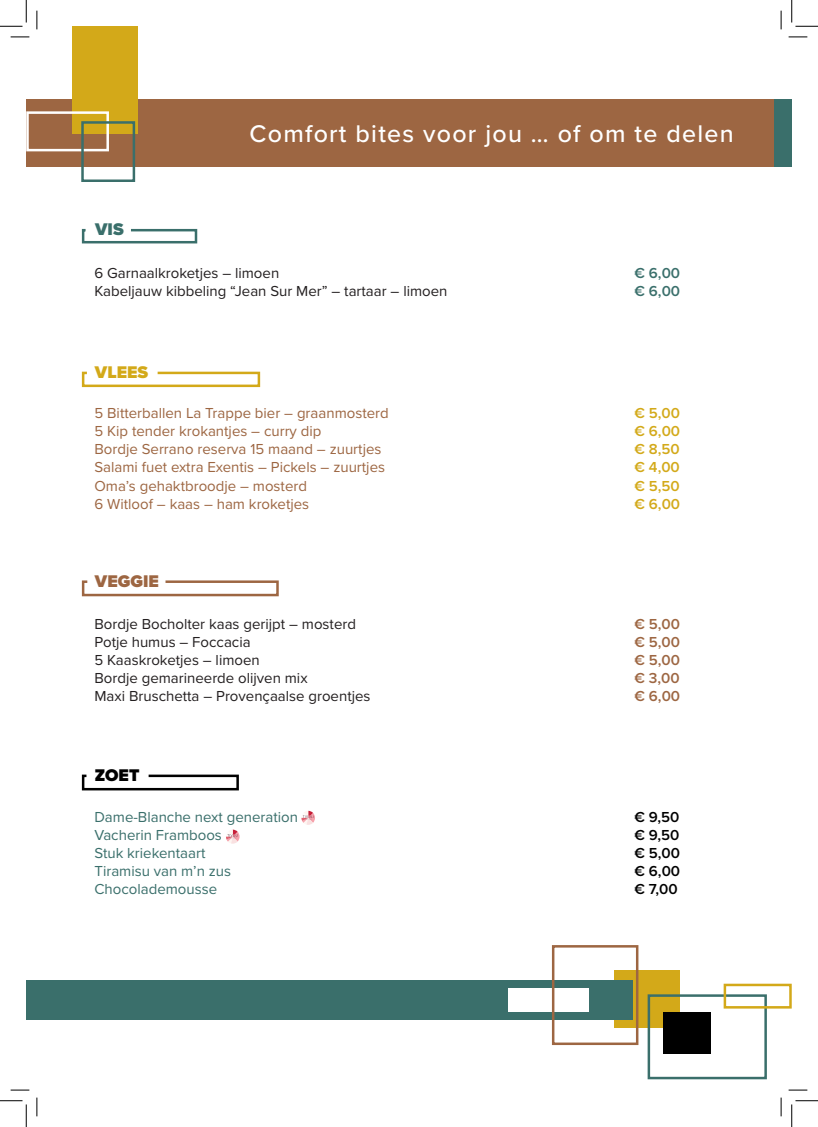
<style>
.page{position:relative;width:818px;height:1127px;background:#fff}
.page>*{position:absolute;margin:0;border:0;box-sizing:border-box;transform-origin:0 0}
.t1{font:500 25px "Proxima Nova";letter-spacing:.05em;color:#fff}
.t2{font:900 17.5px "Proxima Nova";color:#9d6642}
.t3{font:900 17.5px "Proxima Nova";color:#d3a919}
.t4{font:900 17.5px "Proxima Nova";color:#000}
.t5{font:900 17.5px "Proxima Nova";color:#3a6f6b}
.t6{font:15px "Proxima Nova";color:#231f20}
.t7{font:15px "Proxima Nova";color:#9d6642}
.t8{font:15px "Proxima Nova";color:#3a6f6b}
.t9{font:600 15px "Proxima Nova";color:#d3a919}
.t10{font:600 15px "Proxima Nova";color:#9d6642}
.t11{font:600 15px "Proxima Nova";color:#000}
.t12{font:600 15px "Proxima Nova";color:#3a6f6b}
</style>
<div class="page">
<svg style="left:81px;top:228px;width:117px;height:16px"></svg>
<div style="left:26px;top:99px;width:766px;height:68px;background:#9d6642"></div>
<div style="left:614px;top:970px;width:66px;height:57px;background:#d3a919"></div>
<div style="left:663px;top:1011px;width:48px;height:42px;background:#000"></div>
<div style="left:648px;top:994px;width:119px;height:84px;border:2px solid #3a6f6b"></div>
<svg style="left:81px;top:371px;width:180px;height:17px"></svg>
<svg style="left:81px;top:580px;width:198px;height:17px"></svg>
<svg style="left:81px;top:774px;width:158px;height:17px"></svg>
<div style="left:72px;top:26px;width:66px;height:108px;background:#d3a919"></div>
<div style="left:26px;top:111px;width:83px;height:40px;border:2px solid #fff"></div>
<div style="left:81px;top:121px;width:54px;height:61px;border:2px solid #3a6f6b"></div>
<div style="left:775px;top:99px;width:17px;height:68px;background:#3a6f6b"></div>
<div style="left:724px;top:983px;width:68px;height:25px;border:2px solid #d3a919"></div>
<div style="left:26px;top:979px;width:607px;height:39px;background:#3a6f6b"></div>
<div style="left:508px;top:988px;width:80px;height:23px;background:#fff"></div>
<div style="left:552px;top:944px;width:86px;height:100px;border:2px solid #9d6642"></div>
<svg style="left:226px;top:829px;width:14px;height:14px"></svg>
<svg style="left:301px;top:810px;width:14px;height:14px"></svg>
<svg style="left:11px;top:36px;width:18px;height:2px"></svg>
<svg style="left:788px;top:36px;width:19px;height:2px"></svg>
<svg style="left:11px;top:1089px;width:18px;height:1px"></svg>
<svg style="left:788px;top:1089px;width:19px;height:1px"></svg>
<svg style="left:36px;top:11px;width:2px;height:18px"></svg>
<svg style="left:36px;top:1097px;width:2px;height:18px"></svg>
<svg style="left:780px;top:11px;width:2px;height:18px"></svg>
<svg style="left:780px;top:1097px;width:2px;height:18px"></svg>
<svg style="left:0;top:0;width:27px;height:27px"></svg>
<svg style="left:0;top:1100px;width:27px;height:26px"></svg>
<svg style="left:791px;top:0;width:27px;height:27px"></svg>
<svg style="left:791px;top:1100px;width:27px;height:26px"></svg>
<p class="t1" style="left:250px;top:115px;width:486px">Comfort bites voor jou … of om te delen</p>
<p class="t5" style="left:95px;top:216px;width:30px">VIS</p>
<p class="t6" style="left:94px;top:262px;width:186px">6 Garnaalkroketjes – limoen</p>
<p class="t12" style="left:634px;top:262px;width:47px">€ 6,00</p>
<p class="t6" style="left:94px;top:280px;width:355px">Kabeljauw kibbeling “Jean Sur Mer” – tartaar – limoen</p>
<p class="t12" style="left:634px;top:280px;width:47px">€ 6,00</p>
<p class="t3" style="left:95px;top:359px;width:55px">VLEES</p>
<p class="t7" style="left:94px;top:402px;width:296px">5 Bitterballen La Trappe bier – graanmosterd</p>
<p class="t9" style="left:634px;top:402px;width:47px">€ 5,00</p>
<p class="t7" style="left:94px;top:420px;width:228px">5 Kip tender krokantjes – curry dip</p>
<p class="t9" style="left:634px;top:420px;width:47px">€ 6,00</p>
<p class="t7" style="left:94px;top:438px;width:288px">Bordje Serrano reserva 15 maand – zuurtjes</p>
<p class="t9" style="left:634px;top:438px;width:47px">€ 8,50</p>
<p class="t7" style="left:94px;top:456px;width:292px">Salami fuet extra Exentis – Pickels – zuurtjes</p>
<p class="t9" style="left:634px;top:456px;width:47px">€ 4,00</p>
<p class="t7" style="left:94px;top:474px;width:214px">Oma’s gehaktbroodje – mosterd</p>
<p class="t9" style="left:634px;top:474px;width:47px">€ 5,50</p>
<p class="t7" style="left:94px;top:492px;width:216px">6 Witloof – kaas – ham kroketjes</p>
<p class="t9" style="left:634px;top:492px;width:47px">€ 6,00</p>
<p class="t2" style="left:95px;top:568px;width:66px">VEGGIE</p>
<p class="t6" style="left:94px;top:612px;width:263px">Bordje Bocholter kaas gerijpt – mosterd</p>
<p class="t10" style="left:634px;top:612px;width:47px">€ 5,00</p>
<p class="t6" style="left:94px;top:630px;width:158px">Potje humus – Foccacia</p>
<p class="t10" style="left:634px;top:630px;width:47px">€ 5,00</p>
<p class="t6" style="left:94px;top:648px;width:167px">5 Kaaskroketjes – limoen</p>
<p class="t10" style="left:634px;top:648px;width:47px">€ 5,00</p>
<p class="t6" style="left:94px;top:666px;width:215px">Bordje gemarineerde olijven mix</p>
<p class="t10" style="left:634px;top:666px;width:47px">€ 3,00</p>
<p class="t6" style="left:94px;top:684px;width:278px">Maxi Bruschetta – Provençaalse groentjes</p>
<p class="t10" style="left:634px;top:684px;width:47px">€ 6,00</p>
<p class="t4" style="left:95px;top:762px;width:46px">ZOET</p>
<p class="t8" style="left:94px;top:805px;width:205px">Dame-Blanche next generation</p>
<p class="t11" style="left:634px;top:805px;width:46px">€ 9,50</p>
<p class="t8" style="left:94px;top:823px;width:129px">Vacherin Framboos</p>
<p class="t11" style="left:634px;top:823px;width:46px">€ 9,50</p>
<p class="t8" style="left:94px;top:841px;width:112px">Stuk kriekentaart</p>
<p class="t11" style="left:634px;top:841px;width:47px">€ 5,00</p>
<p class="t8" style="left:94px;top:859px;width:138px">Tiramisu van m’n zus</p>
<p class="t11" style="left:634px;top:859px;width:47px">€ 6,00</p>
<p class="t8" style="left:94px;top:877px;width:124px">Chocolademousse</p>
<p class="t11" style="left:634px;top:877px;width:45px">€ 7,00</p>
</div>
